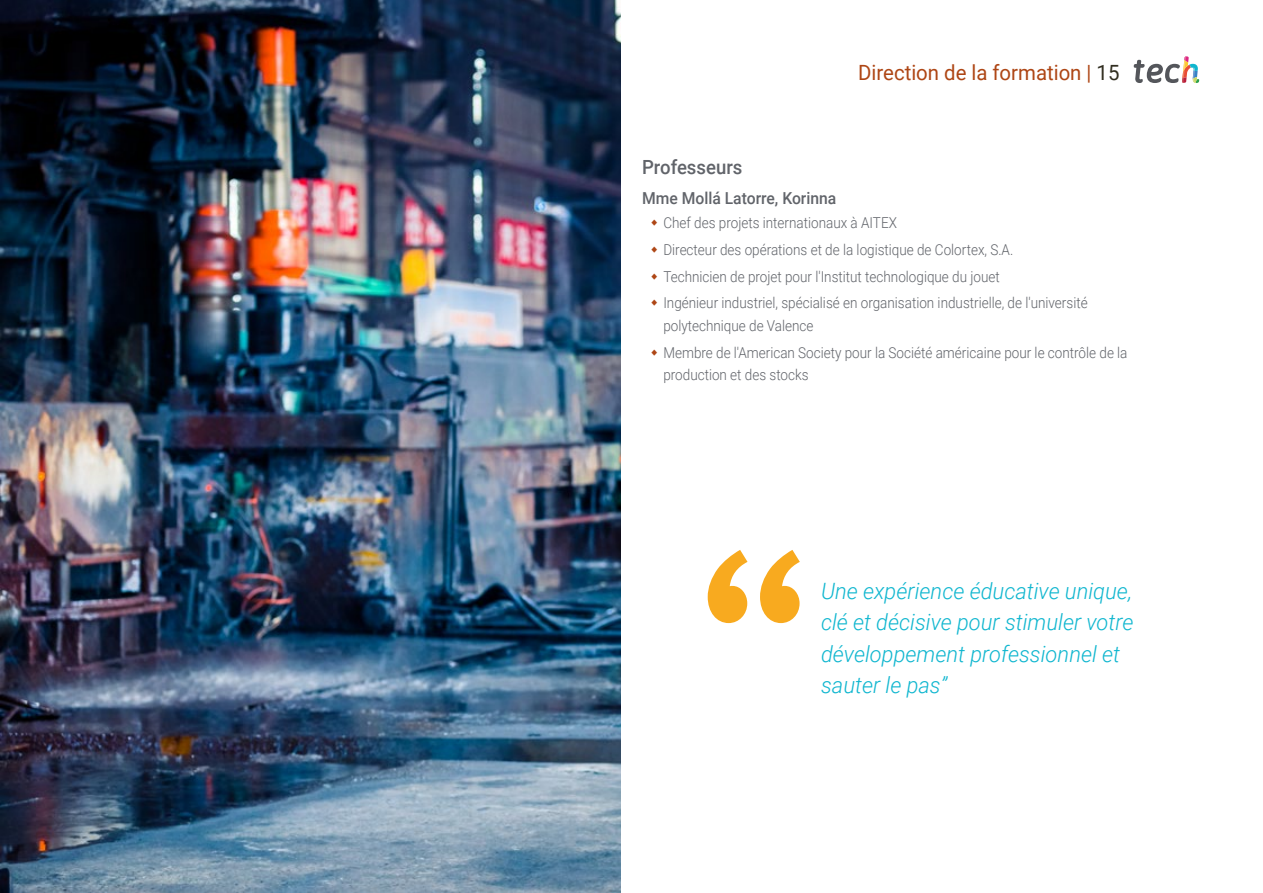
<style>
.page{position:relative;width:1263px;height:893px;background:#fff}
.page>*{position:absolute;margin:0;border:0;box-sizing:border-box;transform-origin:0 0}
.t1{font:italic 300 22.5px/31.5px "Roboto";color:#0fb6cf}
.t2{font:21px "Roboto";color:#ae4615}
.t3{font:500 19.5px "Roboto";color:#61646a;scale:.95 1}
.t4{font:500 16.5px "Roboto";color:#61646a;scale:.95 1}
.t5{font:300 15px/26.7px "Roboto";color:#61646a;scale:.9 1}
.s1{color:#312e20}
</style>
<div class="page">
<img style="left:0;top:0;width:621px;height:893px">
<svg style="left:1134px;top:56px;width:65px;height:27px"></svg>
<svg style="left:708px;top:550px;width:92px;height:73px"></svg>
<h2 class="t2" style="left:858px;top:58px;width:263px">Direction de la formation | <span class="s1">15</span></h2>
<h3 class="t3" style="left:642px;top:154px;width:107px">Professeurs</h3>
<p class="t4" style="left:642px;top:186px;width:206px">Mme Mollá Latorre, Korinna</p>
<p class="t5" style="left:663px;top:209px;width:473px">Chef des projets internationaux à AITEX<br>Directeur des opérations et de la logistique de Colortex, S.A.<br>Technicien de projet pour l'Institut technologique du jouet<br>Ingénieur industriel, spécialisé en organisation industrielle, de l'université</p>
<p class="t5" style="left:663px;top:312px;width:517px">polytechnique de Valence<br>Membre de l'American Society pour la Société américaine pour le contrôle de la</p>
<p class="t5" style="left:663px;top:361px;width:163px">production et des stocks</p>
<h1 class="t1" style="left:821px;top:574px;width:314px">Une expérience éducative unique, clé et décisive pour stimuler votre développement professionnel et sauter le pas”</h1>
</div>
